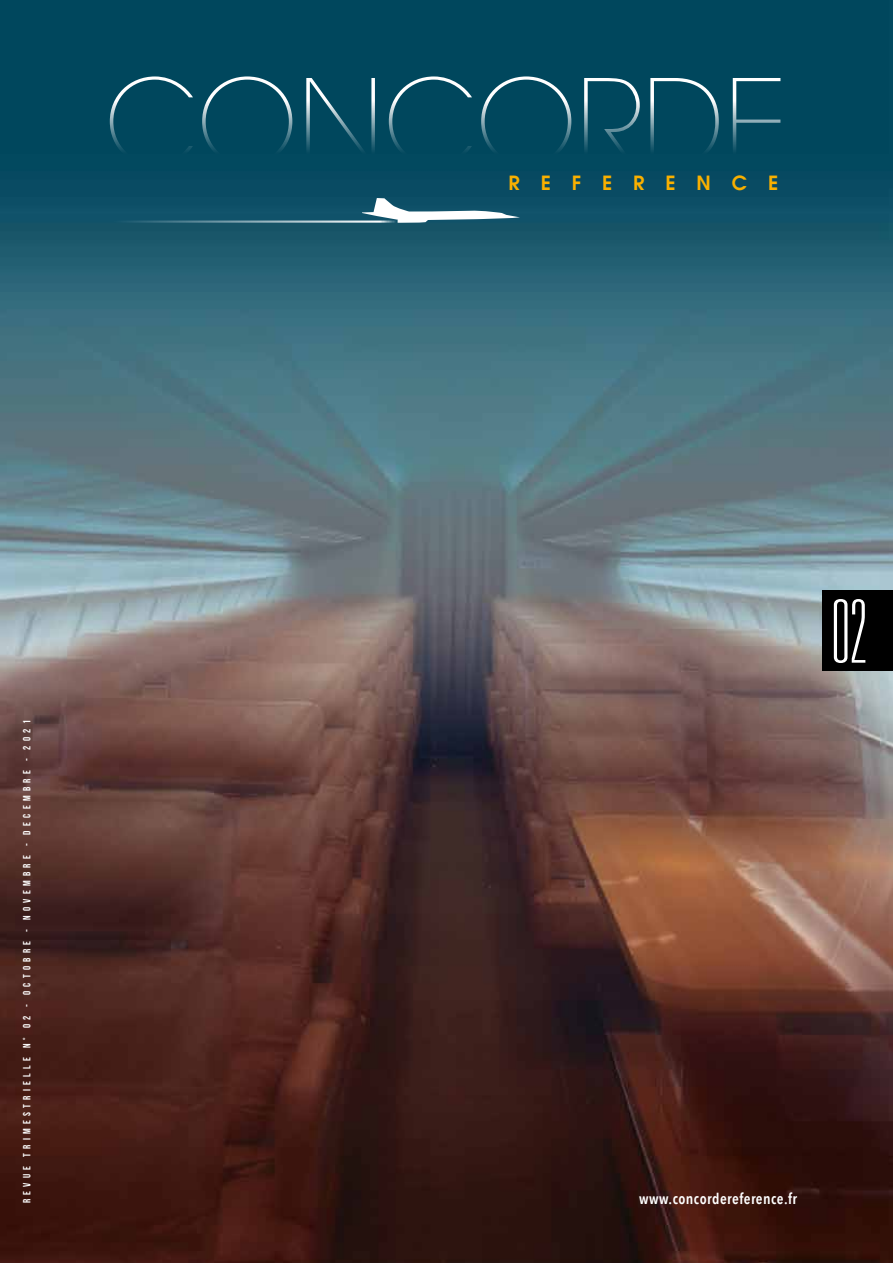
<style>
.page{position:relative;width:893px;height:1263px;background:#fff}
.page>*{position:absolute;margin:0;border:0;box-sizing:border-box;transform-origin:0 0}
.t1{font:200 117.45px "Avant Garde";color:#fff}
.t2{font:100 ultra-condensed 87.6px "Univers";color:#fff}
.t3{font:600 19.5px "Avant Garde";letter-spacing:1.075em;color:#f9b000}
.t4{font:600 15px "Avenir Next Condensed";letter-spacing:.03em;color:#fff}
.t5{font:10.5px "Bebas Neue";letter-spacing:.41em;color:#fff}
</style>
<div class="page">
<img style="left:0;top:0;width:893px;height:1263px">
<div style="left:823px;top:590px;width:70px;height:80px;background:#000"></div>
<svg style="left:362px;top:198px;width:158px;height:25px"></svg>
<hr style="left:81px;top:221px;width:320px;height:2px;background:#fff">
<h1 class="t1" style="left:105px;top:53px;width:684px">CONCORDE</h1>
<h3 class="t3" style="left:509px;top:170px;width:271px">REFERENCE</h3>
<p class="t5" style="left:21px;top:1203px;width:485px;rotate:-90deg">Revue trimestrielle n° 02 - octobre - novembre - decembre - 2021</p>
<h2 class="t2" style="left:831px;top:587px;width:39px">02</h2>
<h3 class="t4" style="left:639px;top:1185px;width:159px">www.concordereference.fr</h3>
</div>
